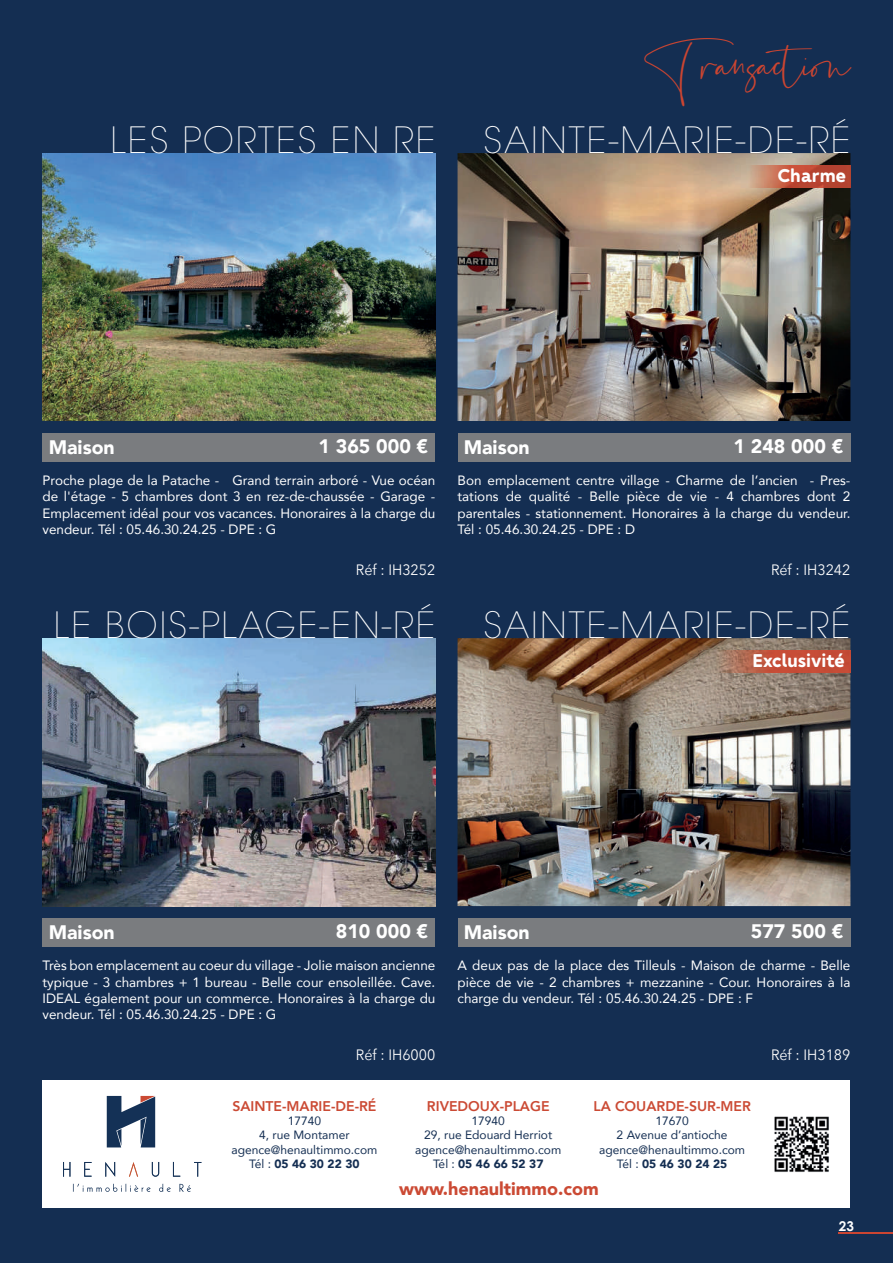
<style>
.page{position:relative;width:893px;height:1263px;background:#142e52}
.page>*{position:absolute;margin:0;border:0;box-sizing:border-box;transform-origin:0 0}
.t1{font:200 36px "ITC Avant Garde Std";letter-spacing:.06em;color:#fff}
.t2{font:27px "Estefin";color:#cc4531}
.t3{font:900 19.5px "Avenir";color:#fff}
.t4{font:700 19.5px "Orpi";color:#fff}
.t5{font:900 18px "Avenir";color:#cb4a34}
.t6{font:15px "Avenir Next";color:#fff;scale:.95 1}
.t7{font:800 14.1px "Avenir";color:#cb4a34}
.t8{font:13.5px/16.2px "Avenir";color:#fff;text-align:justify}
.t9{font:700 13.5px "Century Gothic";color:#fff}
.t10{font:12px/14.4px "Avenir";color:#142e52;text-align:center}
.s1{font-weight:900}
</style>
<div class="page">
<hr style="left:839px;top:1232px;width:54px;height:1px;background:#cc4531">
<div style="left:43px;top:1080px;width:807px;height:128px;background:#fff"></div>
<img style="left:774px;top:1116px;width:55px;height:56px">
<svg style="left:63px;top:1162px;width:7px;height:14px"></svg>
<svg style="left:84px;top:1162px;width:8px;height:14px"></svg>
<svg style="left:105px;top:1162px;width:10px;height:14px"></svg>
<svg style="left:129px;top:1162px;width:9px;height:14px"></svg>
<svg style="left:152px;top:1162px;width:7px;height:14px"></svg>
<svg style="left:173px;top:1162px;width:7px;height:14px"></svg>
<svg style="left:194px;top:1162px;width:7px;height:14px"></svg>
<svg style="left:107px;top:1096px;width:48px;height:51px"></svg>
<svg style="left:73px;top:1184px;width:78px;height:8px"></svg>
<svg style="left:159px;top:1184px;width:12px;height:8px"></svg>
<svg style="left:179px;top:1184px;width:12px;height:8px"></svg>
<img style="left:43px;top:153px;width:392px;height:268px">
<img style="left:43px;top:638px;width:392px;height:268px">
<img style="left:458px;top:638px;width:392px;height:268px">
<img style="left:458px;top:153px;width:392px;height:268px">
<div style="left:43px;top:433px;width:392px;height:29px;background:#7a7c7f"></div>
<div style="left:43px;top:918px;width:392px;height:29px;background:#7a7c7f"></div>
<div style="left:458px;top:918px;width:392px;height:29px;background:#7a7c7f"></div>
<div style="left:458px;top:433px;width:392px;height:29px;background:#7a7c7f"></div>
<img style="left:699px;top:651px;width:151px;height:21px">
<img style="left:736px;top:166px;width:114px;height:21px">
<h1 class="t1" style="left:111px;top:119px;width:326px">LES PORTES EN RE</h1>
<h2 class="t2" style="left:644px;top:53px;width:211px">Transaction</h2>
<h1 class="t1" style="left:484px;top:119px;width:368px">SAINTE-MARIE-DE-RÉ</h1>
<h3 class="t4" style="left:777px;top:165px;width:70px">Charme</h3>
<h3 class="t3" style="left:49px;top:430px;width:68px">Maison</h3>
<h3 class="t3" style="left:733px;top:429px;width:111px">1 248 000 €</h3>
<h3 class="t3" style="left:318px;top:429px;width:111px">1 365 000 €</h3>
<h3 class="t3" style="left:464px;top:430px;width:68px">Maison</h3>
<p class="t8" style="left:43px;top:472px;width:394px">Proche plage de la Patache - Grand terrain arboré - Vue océan de l'étage - 5 chambres dont 3 en rez-de-chaussée - Garage - Emplacement idéal pour vos vacances. Honoraires à la charge du vendeur. Tél : 05.46.30.24.25 - DPE : G</p>
<p class="t6" style="left:356px;top:557px;width:85px">Réf : IH3252</p>
<p class="t8" style="left:458px;top:472px;width:394px">Bon emplacement centre village - Charme de l’ancien - Pres&shy;tations de qualité - Belle pièce de vie - 4 chambres dont 2 parentales - stationnement. Honoraires à la charge du vendeur.<br>Tél : 05.46.30.24.25 - DPE : D</p>
<p class="t6" style="left:771px;top:557px;width:85px">Réf : IH3242</p>
<h1 class="t1" style="left:54px;top:604px;width:383px">LE BOIS-PLAGE-EN-RÉ</h1>
<h1 class="t1" style="left:484px;top:604px;width:368px">SAINTE-MARIE-DE-RÉ</h1>
<h3 class="t4" style="left:752px;top:650px;width:94px">Exclusivité</h3>
<h3 class="t3" style="left:336px;top:914px;width:94px">810 000 €</h3>
<h3 class="t3" style="left:751px;top:914px;width:94px">577 500 €</h3>
<h3 class="t3" style="left:49px;top:915px;width:68px">Maison</h3>
<h3 class="t3" style="left:464px;top:915px;width:68px">Maison</h3>
<p class="t8" style="left:43px;top:957px;width:394px">Très bon emplacement au coeur du village - Jolie maison ancienne typique - 3 chambres + 1 bureau - Belle cour ensoleillée. Cave.<br>IDEAL également pour un commerce. Honoraires à la charge du vendeur. Tél : 05.46.30.24.25 - DPE : G</p>
<p class="t8" style="left:458px;top:957px;width:394px">A deux pas de la place des Tilleuls - Maison de charme - Belle pièce de vie - 2 chambres + mezzanine - Cour. Honoraires à la charge du vendeur. Tél : 05.46.30.24.25 - DPE : F</p>
<p class="t6" style="left:356px;top:1042px;width:85px">Réf : IH6000</p>
<p class="t6" style="left:771px;top:1042px;width:85px">Réf : IH3189</p>
<p class="t7" style="left:232px;top:1094px;width:146px">SAINTE-MARIE-DE-RÉ</p>
<p class="t10" style="left:231px;top:1113px;width:147px">17740<br>4, rue Montamer agence@henaultimmo.com<br>Tél : <span class="s1">05 46 30 22 30</span></p>
<p class="t7" style="left:593px;top:1094px;width:159px">LA COUARDE-SUR-MER</p>
<p class="t10" style="left:599px;top:1113px;width:147px">17670<br>2 Avenue d’antioche agence@henaultimmo.com<br>Tél : <span class="s1">05 46 30 24 25</span></p>
<h3 class="t5" style="left:399px;top:1173px;width:201px">www.henaultimmo.com</h3>
<p class="t7" style="left:427px;top:1094px;width:124px">RIVEDOUX-PLAGE</p>
<p class="t10" style="left:415px;top:1113px;width:147px">17940<br>29, rue Edouard Herriot agence@henaultimmo.com<br>Tél : <span class="s1">05 46 66 52 37</span></p>
<p class="t9" style="left:839px;top:1215px;width:17px">23</p>
</div>
